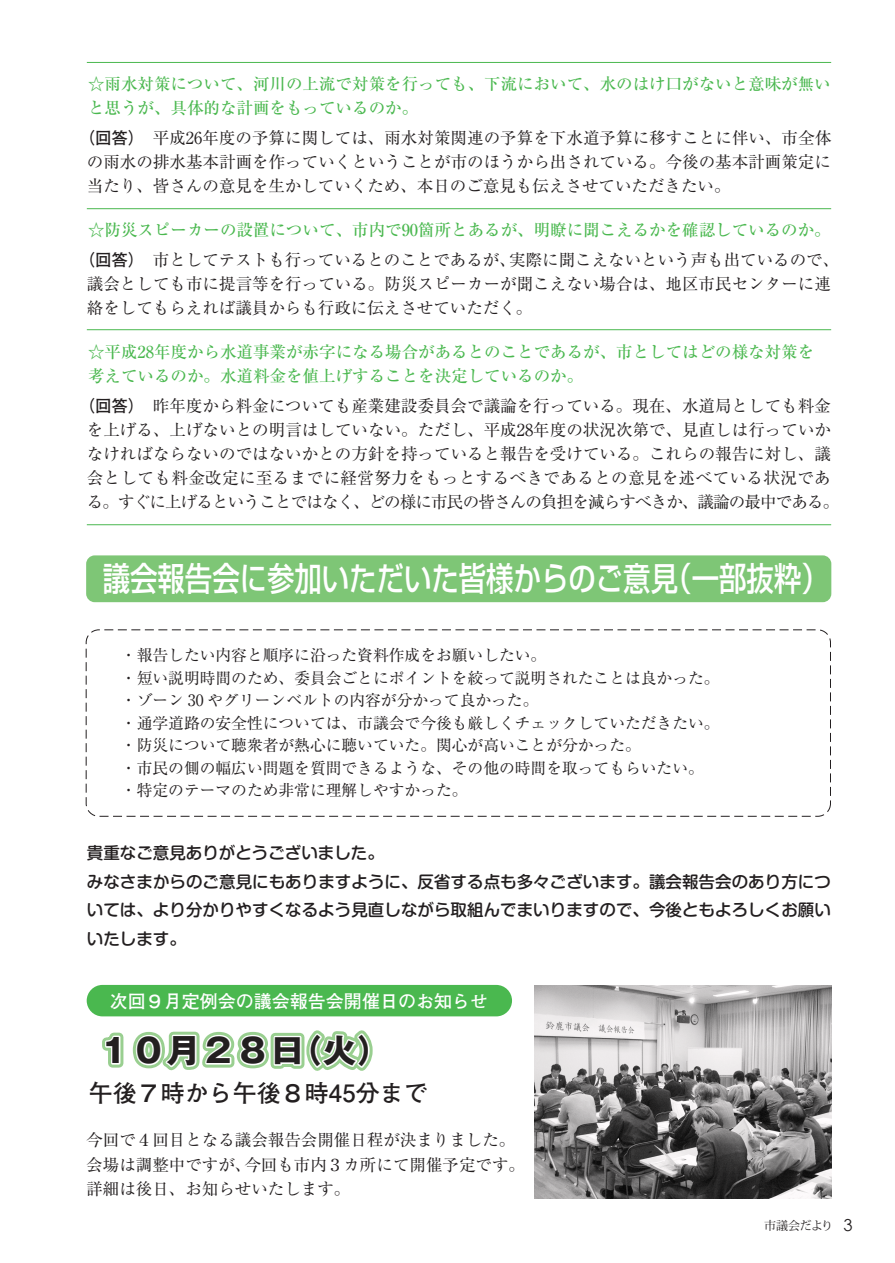
<style>
.page{position:relative;width:895px;height:1263px;background:#fff}
.page>*{position:absolute;margin:0;border:0;box-sizing:border-box;transform-origin:0 0}
.t1{font:500 33px "Shin Go Pr 5";color:#fff;scale:.83 1}
.t2{font:700 33px "Gothic MB101 Pro";color:#231f20;scale:1.05 1}
.t3{font:700 24px "Futo Go B101 Pro";color:#231f20}
.t4{font:700 18px "Futo Go B101 Pr 5";color:#fff}
.t5{font:16.5px/24px "Ryumin Pr 5";color:#231f20}
.t6{font:500 16.5px/24px "Ryumin Pr 5";color:#4ab84f}
.t7{font:500 16.5px/28.5px "Shin M Go Pro";color:#231f20}
.t8{font:15.75px/22.5px "Ryumin Pr 5";color:#231f20}
.t9{font:12px "Koz Min Pro";letter-spacing:-.03em;color:#231f20}
.s1{font-family:"Futo Go B101 Pro";font-weight:700}
.s2{font-family:"Futo Go B101 Pro";font-weight:700;color:#231f20}
.s3{font-weight:400;color:#231f20}
.s4{font-family:"Century Gothic";font-size:16.5px}
</style>
<div class="page">
<hr style="left:87px;top:62px;width:744px;height:1px;background:#4ab84f">
<hr style="left:87px;top:208px;width:744px;height:1px;background:#4ab84f">
<hr style="left:87px;top:329px;width:744px;height:1px;background:#4ab84f">
<hr style="left:87px;top:524px;width:744px;height:1px;background:#4ab84f">
<div style="left:86px;top:555px;width:745px;height:47px;background:#7ec676;border-radius:9px"></div>
<div style="left:86px;top:630px;width:744px;height:186px;border:1px dashed #231f20;border-radius:13px"></div>
<img style="left:534px;top:986px;width:298px;height:212px">
<svg style="left:102px;top:1030px;width:271px;height:41px"></svg>
<div style="left:87px;top:985px;width:425px;height:31px;background:#4ab84f;border-radius:16px"></div>
<p class="t6" style="left:88px;top:71px;width:744px">☆雨水対策について、河川の上流で対策を行っても、下流において、水のはけ口がないと意味が無いと思うが、具体的な計画をもっているのか。</p>
<p class="t5" style="left:87px;top:125px;width:746px;text-align:justify;text-indent:-8px"><span class="s1">（回答）</span>平成26年度の予算に関しては、雨水対策関連の予算を下水道予算に移すことに伴い、市全体の雨水の排水基本計画を作っていくということが市のほうから出されている。今後の基本計画策定に当たり、皆さんの意見を生かしていくため、本日のご意見も伝えさせていただきたい。</p>
<p class="t6" style="left:79px;top:214px;width:762px;line-height:30px;text-align:center">☆防災スピーカーの設置について、市内で90箇所とあるが、明瞭に聞こえるかを確認しているのか。<span class="s2">（回答）</span><span class="s3">市としてテストも行っているとのことであるが、実際に聞こえないという声も出ているので、</span></p>
<p class="t5" style="left:87px;top:271px;width:745px">議会としても市に提言等を行っている。防災スピーカーが聞こえない場合は、地区市民センターに連絡をしてもらえれば議員からも行政に伝えさせていただく。</p>
<p class="t6" style="left:88px;top:339px;width:727px">☆平成28年度から水道事業が赤字になる場合があるとのことであるが、市としてはどの様な対策を考えているのか。水道料金を値上げすることを決定しているのか。</p>
<p class="t5" style="left:79px;top:393px;width:762px;text-align:center"><span class="s1">（回答）</span>昨年度から料金についても産業建設委員会で議論を行っている。現在、水道局としても料金を上げる、上げないとの明言はしていない。ただし、平成28年度の状況次第で、見直しは行っていかなければならないのではないかとの方針を持っていると報告を受けている。これらの報告に対し、議会としても料金改定に至るまでに経営努力をもっとするべきであるとの意見を述べている状況である。すぐに上げるということではなく、どの様に市民の皆さんの負担を減らすべきか、議論の最中である。</p>
<p class="t1" style="left:103px;top:552px;width:876px">議会報告会に参加いただいた皆様からのご意見（一部抜粋）</p>
<p class="t8" style="left:121px;top:643px;width:600px">・報告したい内容と順序に沿った資料作成をお願いしたい。<br>・短い説明時間のため、委員会ごとにポイントを絞って説明されたことは良かった。・ゾーン 30 やグリーンベルトの内容が分かって良かった。<br>・通学道路の安全性については、市議会で今後も厳しくチェックしていただきたい。・防災について聴衆者が熱心に聴いていた。関心が高いことが分かった。<br>・市民の側の幅広い問題を質問できるような、その他の時間を取ってもらいたい。・特定のテーマのため非常に理解しやすかった。</p>
<p class="t7" style="left:87px;top:836px;width:745px">貴重なご意見ありがとうございました。<br>みなさまからのご意見にもありますように、反省する点も多々ございます。議会報告会のあり方については、より分かりやすくなるよう見直しながら取組んでまいりますので、今後ともよろしくお願いいたします。</p>
<p class="t4" style="left:110px;top:987px;width:379px">次回９月定例会の議会報告会開催日のお知らせ</p>
<p class="t2" style="left:97px;top:1023px;width:282px">１０月２８日（火）</p>
<p class="t3" style="left:89px;top:1074px;width:340px">午後７時から午後８時45分まで</p>
<p class="t5" style="left:86px;top:1126px;width:440px;line-height:24.8px">今回で４回目となる議会報告会開催日程が決まりました。会場は調整中ですが、今回も市内３カ所にて開催予定です。詳細は後日、お知らせいたします。</p>
<p class="t9" style="left:764px;top:1217px;width:90px">市議会だより <span class="s4">3</span></p>
</div>
